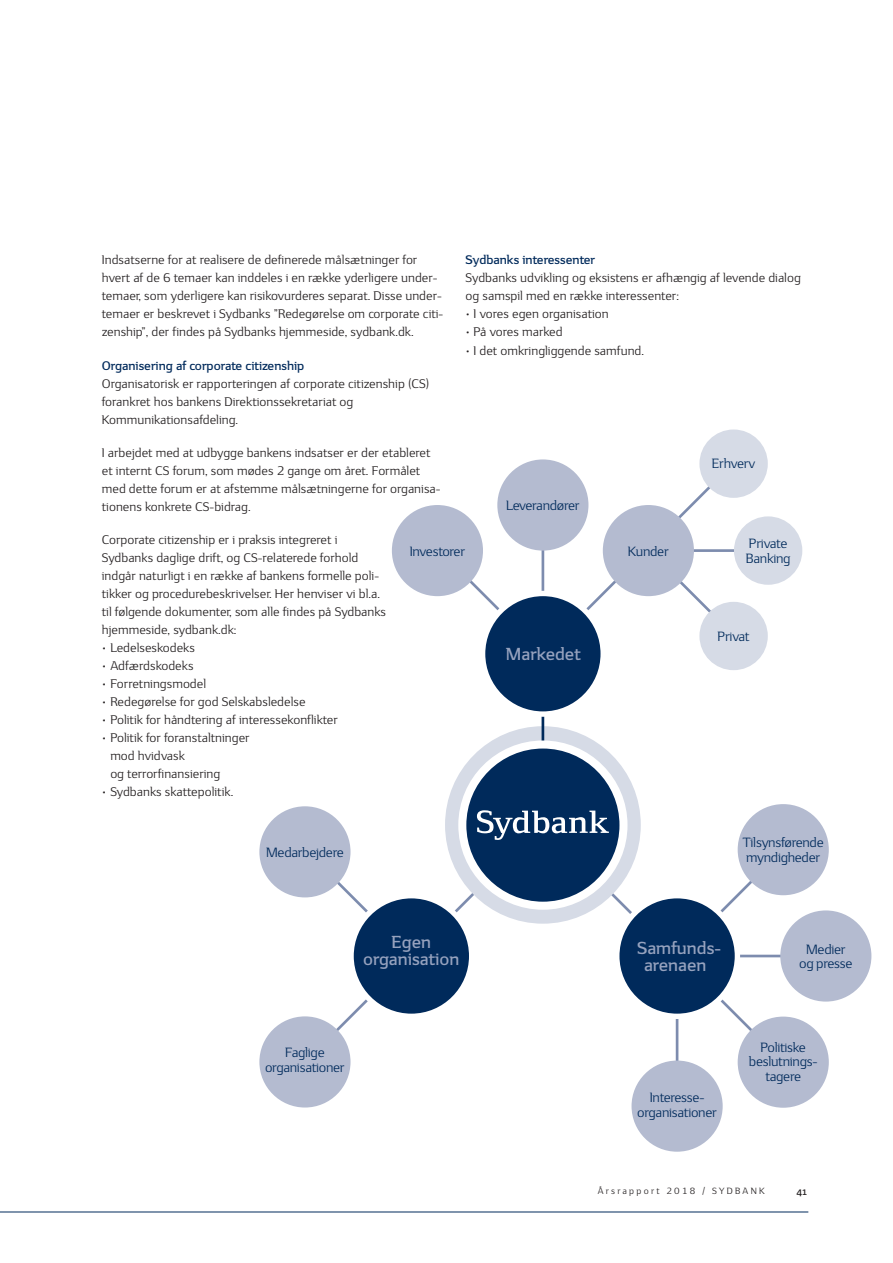
<style>
.page{position:relative;width:893px;height:1263px;background:#fff}
.page>*{position:absolute;margin:0;border:0;box-sizing:border-box;transform-origin:0 0}
.Brødtekst_9_5_12_pkt{font:700 17.4px "Sydbank";color:#96a2be}
.diagram_1{font:13.35px "Sydbank";letter-spacing:-.025em;color:#002a5b}
.Brødtekst_9_5_12_pkt-2{font:300 13.05px "Sydbank";color:#3a547f}
.Brødtekst_9_5_12_pkt-3{font:13.05px "Sydbank";color:#002a5b}
.Brødtekst{font:12.45px/18px "Sydbank";color:#231f20}
.Mellemrubrik{font:700 12.45px "Sydbank";color:#002a5b}
.t1{font:700 9.75px "Sydbank";color:#231f20}
.t2{font:9px "Sydbank";letter-spacing:.25em;color:#231f20}
</style>
<div class="page">
<svg style="left:436px;top:463px;width:301px;height:150px"></svg>
<svg style="left:302px;top:823px;width:172px;height:242px"></svg>
<div style="left:445px;top:726px;width:196px;height:198px;background:#d6dbe6;border-radius:50%"></div>
<hr style="left:542px;top:654px;width:2px;height:144px;background:#002a5b">
<hr style="left:542px;top:505px;width:2px;height:149px;background:#7d8cae">
<div style="left:497px;top:459px;width:91px;height:92px;background:#b4bbd0;border-radius:50%"></div>
<div style="left:483px;top:593px;width:120px;height:121px;background:#002a5b;border-radius:50%"></div>
<div style="left:480px;top:591px;width:126px;height:126px;border:5px solid #fff;border-radius:50%"></div>
<div style="left:462px;top:744px;width:161px;height:162px;background:#002a5b;border-radius:50%"></div>
<div style="left:458px;top:740px;width:169px;height:170px;border:8px solid #fff;border-radius:50%"></div>
<div style="left:351px;top:896px;width:121px;height:120px;background:#002a5b;border-radius:50%"></div>
<div style="left:348px;top:893px;width:126px;height:126px;border:5px solid #fff;border-radius:50%"></div>
<div style="left:603px;top:505px;width:91px;height:91px;background:#b4bbd0;border-radius:50%"></div>
<div style="left:699px;top:429px;width:69px;height:69px;background:#d6dbe6;border-radius:50%"></div>
<div style="left:734px;top:516px;width:68px;height:69px;background:#d6dbe6;border-radius:50%"></div>
<div style="left:699px;top:602px;width:69px;height:68px;background:#d6dbe6;border-radius:50%"></div>
<div style="left:392px;top:505px;width:91px;height:91px;background:#b4bbd0;border-radius:50%"></div>
<div style="left:259px;top:806px;width:91px;height:91px;background:#b4bbd0;border-radius:50%"></div>
<div style="left:780px;top:910px;width:91px;height:91px;background:#b4bbd0;border-radius:50%"></div>
<div style="left:738px;top:1016px;width:91px;height:92px;background:#b4bbd0;border-radius:50%"></div>
<div style="left:738px;top:804px;width:91px;height:91px;background:#b4bbd0;border-radius:50%"></div>
<div style="left:631px;top:1060px;width:92px;height:92px;background:#b4bbd0;border-radius:50%"></div>
<div style="left:259px;top:1016px;width:91px;height:91px;background:#b4bbd0;border-radius:50%"></div>
<svg style="left:477px;top:810px;width:309px;height:255px"></svg>
<hr style="left:0;top:1211px;width:808px;height:1px;background:#002a5b">
<p class="Brødtekst" style="left:102px;top:252px;width:343px">Indsatserne for at realisere de definerede målsætninger for hvert af de 6 temaer kan inddeles i en række yderligere under&shy;temaer, som yderligere kan risikovurderes separat. Disse under&shy;temaer er beskrevet i Sydbanks ”Redegørelse om corporate citi&shy;zenship”, der findes på Sydbanks hjemmeside, sydbank.dk.</p>
<p class="Mellemrubrik" style="left:102px;top:358px;width:204px">Organisering af corporate citizenship</p>
<p class="Brødtekst" style="left:102px;top:375px;width:329px">Organisatorisk er rapporteringen af corporate citizenship (CS) forankret hos bankens Direktionssekretariat og<br>Kommunikationsafdeling.</p>
<p class="Brødtekst" style="left:102px;top:444px;width:340px">I arbejdet med at udbygge bankens indsatser er der etableret et internt CS forum, som mødes 2 gange om året. Formålet med dette forum er at afstemme målsætningerne for organisa&shy;tionens konkrete CS-bidrag.</p>
<p class="Brødtekst" style="left:102px;top:531px;width:286px">Corporate citizenship er i praksis integreret i Sydbanks daglige drift, og CS-relaterede forhold indgår naturligt i en række af bankens formelle poli&shy;tikker og procedurebeskrivelser. Her henviser vi bl.a. til følgende dokumenter, som alle findes på Sydbanks hjemmeside, sydbank.dk:</p>
<p class="Brødtekst" style="left:102px;top:639px;width:95px">• Ledelseskodeks</p>
<p class="Brødtekst" style="left:102px;top:657px;width:93px">• Adfærdskodeks</p>
<p class="Brødtekst" style="left:102px;top:675px;width:106px">• Forretningsmodel</p>
<p class="Brødtekst" style="left:102px;top:693px;width:205px">• Redegørelse for god Selskabsledelse</p>
<p class="Brødtekst" style="left:102px;top:711px;width:238px">• Politik for håndtering af interessekonflikter</p>
<p class="Brødtekst" style="left:110px;top:729px;width:141px;text-indent:-9px">• Politik for foranstaltninger mod hvidvask<br>og terrorfinansiering</p>
<p class="Brødtekst" style="left:102px;top:783px;width:133px">• Sydbanks skattepolitik.</p>
<p class="Mellemrubrik" style="left:466px;top:253px;width:131px">Sydbanks interessenter</p>
<p class="Brødtekst" style="left:466px;top:270px;width:337px">Sydbanks udvikling og eksistens er afhængig af levende dialog og samspil med en række interessenter:</p>
<p class="Brødtekst" style="left:466px;top:306px;width:145px">• I vores egen organisation</p>
<p class="Brødtekst" style="left:466px;top:324px;width:99px">• På vores marked</p>
<p class="Brødtekst" style="left:466px;top:342px;width:180px">• I det omkringliggende samfund.</p>
<p class="Brødtekst_9_5_12_pkt-2" style="left:703px;top:456px;width:43px">Erhverv</p>
<p class="diagram_1" style="left:712px;top:457px;width:45px">Erhverv</p>
<p class="diagram_1" style="left:506px;top:498px;width:75px">Leverandører</p>
<p class="diagram_1" style="left:749px;top:536px;width:40px">Private</p>
<p class="diagram_1" style="left:746px;top:551px;width:46px">Banking</p>
<p class="diagram_1" style="left:410px;top:544px;width:57px">Investorer</p>
<p class="Brødtekst_9_5_12_pkt-3" style="left:628px;top:545px;width:43px">Kunder</p>
<p class="diagram_1" style="left:717px;top:629px;width:34px">Privat</p>
<p class="Brødtekst_9_5_12_pkt" style="left:506px;top:644px;width:76px">Markedet</p>
<p class="diagram_1" style="left:266px;top:845px;width:79px">Medarbejdere</p>
<p class="Brødtekst_9_5_12_pkt" style="left:392px;top:932px;width:41px">Egen</p>
<p class="Brødtekst_9_5_12_pkt" style="left:363px;top:949px;width:98px">organisation</p>
<p class="diagram_1" style="left:285px;top:1045px;width:41px">Faglige</p>
<p class="diagram_1" style="left:265px;top:1060px;width:81px">organisationer</p>
<p class="diagram_1" style="left:743px;top:835px;width:82px">Tilsynsførende</p>
<p class="diagram_1" style="left:746px;top:850px;width:75px">myndigheder</p>
<p class="Brødtekst_9_5_12_pkt" style="left:637px;top:937px;width:86px">Samfunds-</p>
<p class="Brødtekst_9_5_12_pkt" style="left:644px;top:955px;width:64px">arenaen</p>
<p class="diagram_1" style="left:650px;top:1090px;width:56px">Interesse-</p>
<p class="diagram_1" style="left:637px;top:1105px;width:81px">organisationer</p>
<p class="diagram_1" style="left:806px;top:942px;width:41px">Medier</p>
<p class="diagram_1" style="left:799px;top:957px;width:55px">og presse</p>
<p class="diagram_1" style="left:761px;top:1040px;width:47px">Politiske</p>
<p class="diagram_1" style="left:749px;top:1054px;width:70px">beslutnings-</p>
<p class="diagram_1" style="left:765px;top:1069px;width:37px">tagere</p>
<p class="t2" style="left:598px;top:1186px;width:169px">Årsrapport 2018 / SYDBANK</p>
<p class="t1" style="left:796px;top:1186px;width:12px">41</p>
</div>
